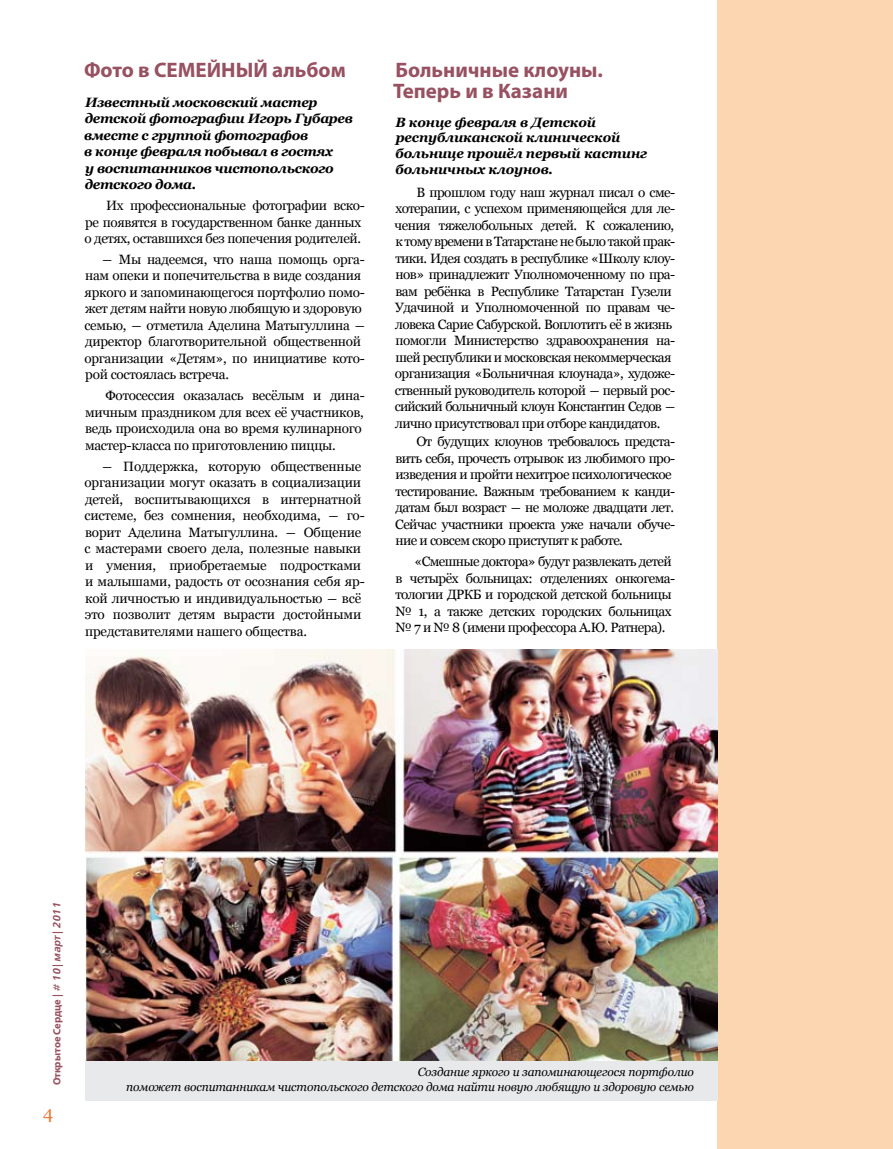
<style>
.page{position:relative;width:893px;height:1149px;background:#fff}
.page>*{position:absolute;margin:0;border:0;box-sizing:border-box;transform-origin:0 0}
.t1{font:700 21px/21px "Myriad Pro";color:#975161}
.t2{font:18px "Georgia";color:#ee7530}
.t3{font:13.5px/16.5px "Georgia";letter-spacing:-.04em;color:#000}
.t4{font:13.5px/16.5px "Georgia";letter-spacing:-.02em;color:#000}
.t5{font:13.5px/16.5px "Georgia";letter-spacing:-.01em;color:#000}
.t6{font:italic 700 13.5px/16.5px "Georgia";letter-spacing:-.02em;color:#000}
.t7{font:italic 12px/15px "Georgia";letter-spacing:-.01em;color:#000;text-align:right}
.t8{font:700 10.5px "Myriad Pro";color:#975161}
.s1{font-family:"Free Set Demibold C";font-weight:400;font-style:italic}
</style>
<div class="page">
<div style="left:718px;top:0;width:175px;height:1148px;background:#fbd6b1"></div>
<div style="left:85px;top:1053px;width:633px;height:47px;background:#e8e9eb"></div>
<img style="left:85px;top:649px;width:633px;height:411px">
<h1 class="t1" style="left:84px;top:59px;width:263px">Фото в СЕМЕЙНЫЙ альбом</h1>
<p class="t6" style="left:84px;top:94px;width:270px">Известный московский мастер детской фотографии Игорь Губарев вместе с группой фотографов<br>в конце февраля побывал в гостях<br>у воспитанников чистопольского детского дома.</p>
<p class="t3" style="left:84px;top:197px;width:282px;text-indent:22px">Их профессиональные фотографии вско&shy;ре появятся в государственном банке данных о детях, оставшихся без попечения родителей.</p>
<p class="t4" style="left:84px;top:251px;width:283px;text-indent:17px">― Мы надеемся, что наша помощь орга&shy;нам опеки и попечительства в виде создания яркого и запоминающегося портфолио помо&shy;жет детям найти новую любящую и здоровую семью, ― отметила Аделина Матыгуллина ― директор благотворительной общественной организации «Детям», по инициативе кото&shy;рой состоялась встреча.</p>
<p class="t4" style="left:85px;top:387px;width:281px;text-indent:21px">Фотосессия оказалась весёлым и дина&shy;мичным праздником для всех её участников, ведь происходила она во время кулинарного мастер-класса по приготовлению пиццы.</p>
<p class="t5" style="left:84px;top:457px;width:282px;text-indent:17px">― Поддержка, которую общественные организации могут оказать в социализации детей, воспитывающихся в интернатной системе, без сомнения, необходима, ― го&shy;ворит Аделина Матыгуллина. ― Общение с мастерами своего дела, полезные навыки и умения, приобретаемые подростками и малышами, радость от осознания себя яр&shy;кой личностью и индивидуальностью ― всё это позволит детям вырасти достойными представителями нашего общества.</p>
<h1 class="t1" style="left:393px;top:59px;width:211px">Больничные клоуны.<br>Теперь и в Казани</h1>
<p class="t6" style="left:395px;top:114px;width:253px;line-height:15.6px">В конце февраля в Детской республиканской клинической больнице прошёл первый кастинг больничных клоунов.</p>
<p class="t3" style="left:395px;top:184px;width:283px;text-indent:22px">В прошлом году наш журнал писал о сме&shy;хотерапии, с успехом применяющейся для ле&shy;чения тяжелобольных детей. К сожалению, к тому времени в Татарстане не было такой прак&shy;тики. Идея создать в республике «Школу клоу&shy;нов» принадлежит Уполномоченному по пра&shy;вам ребёнка в Республике Татарстан Гузели Удачиной и Уполномоченной по правам че&shy;ловека Сарие Сабурской. Воплотить её в жизнь помогли Министерство здравоохранения на&shy;шей республики и московская некоммерческая организация «Больничная клоунада», художе&shy;ственный руководитель которой ― первый рос&shy;сийский больничный клоун Константин Седов ― лично присутствовал при отборе кандидатов.</p>
<p class="t3" style="left:395px;top:433px;width:282px;text-indent:21px">От будущих клоунов требовалось предста&shy;вить себя, прочесть отрывок из любимого про&shy;изведения и пройти нехитрое психологическое тестирование. Важным требованием к канди&shy;датам был возраст ― не моложе двадцати лет.<br>Сейчас участники проекта уже начали обуче&shy;ние и совсем скоро приступят к работе.</p>
<p class="t3" style="left:395px;top:553px;width:281px;text-indent:19px">«Смешные доктора» будут развлекать детей в четырёх больницах: отделениях онкогема&shy;тологии ДРКБ и городской детской больницы № 1, а также детских городских больницах № 7 и № 8 (имени профессора А.Ю. Ратнера).</p>
<p class="t8" style="left:50px;top:1085px;width:184px;rotate:-90deg">Открытое Сердце | <span class="s1"># 10</span> | <span class="s1">март</span> | <span class="s1">2011</span></p>
<h2 class="t2" style="left:43px;top:1102px;width:12px">4</h2>
<p class="t7" style="left:126px;top:1063px;width:569px">Создание яркого и запоминающегося портфолио<br>поможет воспитанникам чистопольского детского дома найти новую любящую и здоровую семью</p>
</div>
